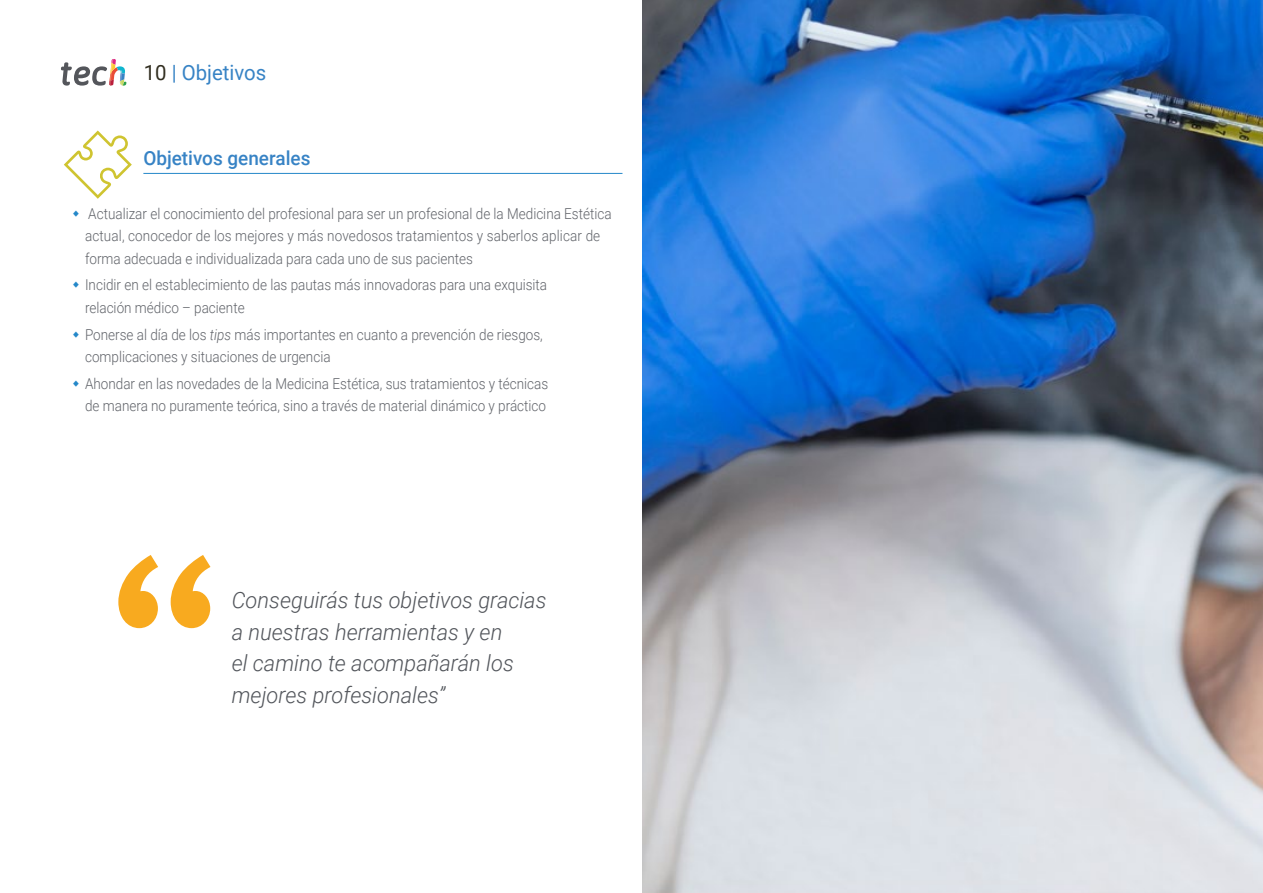
<style>
.page{position:relative;width:1263px;height:893px;background:#fff}
.page>*{position:absolute;margin:0;border:0;box-sizing:border-box;transform-origin:0 0}
.t1{font:italic 300 22.5px/31.5px "Roboto";color:#52555b}
.t2{font:21px "Roboto";color:#3783c5}
.t3{font:500 19.5px "Roboto";color:#3783c5}
.t4{font:300 15px/22.5px "Roboto";color:#61646a;scale:.9 1}
.s1{color:#312e20}
.s2{font-style:italic}
</style>
<div class="page">
<hr style="left:143px;top:173px;width:479px;height:1px;background:#2488c9">
<svg style="left:64px;top:130px;width:68px;height:69px"></svg>
<img style="left:642px;top:0;width:621px;height:893px">
<svg style="left:61px;top:59px;width:65px;height:27px"></svg>
<svg style="left:118px;top:555px;width:92px;height:73px"></svg>
<h2 class="t2" style="left:144px;top:57px;width:124px"><span class="s1">10</span> | Objetivos</h2>
<h3 class="t3" style="left:143px;top:144px;width:169px">Objetivos generales</h3>
<p class="t4" style="left:85px;top:201px;width:587px">Actualizar el conocimiento del profesional para ser un profesional de la Medicina Estética actual, conocedor de los mejores y más novedosos tratamientos y saberlos aplicar de forma adecuada e individualizada para cada uno de sus pacientes</p>
<p class="t4" style="left:85px;top:273px;width:515px">Incidir en el establecimiento de las pautas más innovadoras para una exquisita relación médico – paciente</p>
<p class="t4" style="left:85px;top:322px;width:510px">Ponerse al día de los <span class="s2">tips</span> más importantes en cuanto a prevención de riesgos, complicaciones y situaciones de urgencia</p>
<p class="t4" style="left:85px;top:372px;width:516px">Ahondar en las novedades de la Medicina Estética, sus tratamientos y técnicas de manera no puramente teórica, sino a través de material dinámico y práctico</p>
<h1 class="t1" style="left:232px;top:583px;width:316px">Conseguirás tus objetivos gracias a nuestras herramientas y en<br>el camino te acompañarán los mejores profesionales”</h1>
</div>
